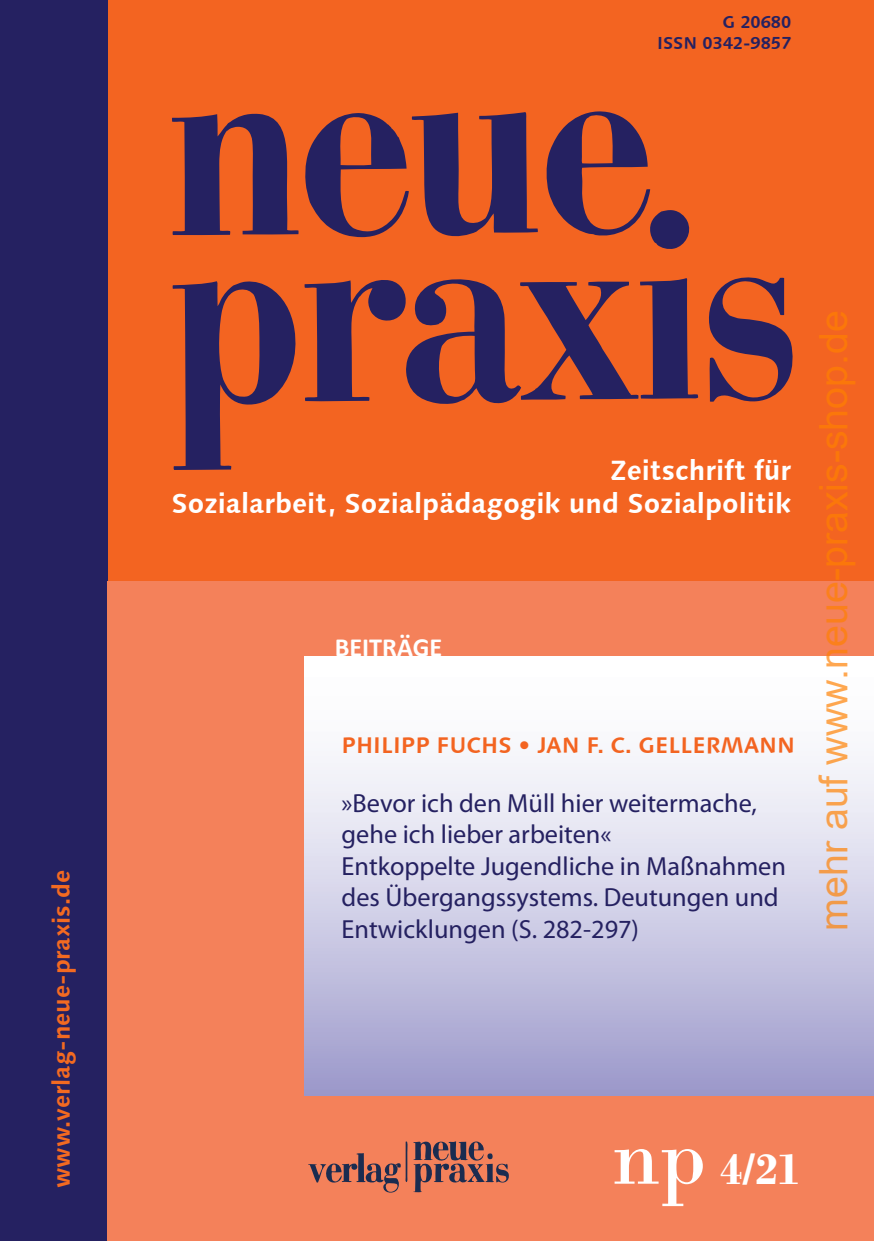
<style>
.page{position:relative;width:874px;height:1241px;background:#fff}
.page>*{position:absolute;margin:0;border:0;box-sizing:border-box;transform-origin:0 0}
.t1{font:700 45.5px "Bodoni";color:#fff}
.t2{font:39.2px "Arial";color:rgb(255 128 0/.69)}
.t3{font:700 28px/33.6px "Linotype Syntax";color:#fff;text-align:right}
.t4{font:26.25px/31.5px "Myriad Pro";color:#252161}
.t5{font:700 26.25px "Calibri";color:#fff}
.t6{font:700 24.5px "Linotype Syntax";color:#f36a21}
.t7{font:700 22.75px "Linotype Syntax";color:#f36421}
.t8{font:700 17.5px/21px "Linotype Syntax";color:#252161;text-align:right}
.s1{font-weight:400;font-size:87.5px}
</style>
<div class="page">
<div style="left:107px;top:0;width:766px;height:581px;background:#f36421"></div>
<div style="left:0;top:0;width:107px;height:1240px;background:#252161"></div>
<div style="left:107px;top:581px;width:766px;height:659px;background:#f4815a"></div>
<div style="left:304px;top:656px;width:569px;height:438px;background:linear-gradient(to bottom,#fff,#a3a0cf)"></div>
<svg style="left:308px;top:1141px;width:201px;height:52px"></svg>
<svg style="left:305px;top:112px;width:232px;height:126px"></svg>
<svg style="left:172px;top:113px;width:126px;height:122px"></svg>
<svg style="left:546px;top:111px;width:144px;height:138px"></svg>
<svg style="left:709px;top:277px;width:84px;height:125px"></svg>
<svg style="left:172px;top:281px;width:124px;height:189px"></svg>
<svg style="left:304px;top:278px;width:394px;height:126px"></svg>
<p class="t8" style="left:656px;top:12px;width:135px">G 20680<br>ISSN 0342-9857</p>
<p class="t6" style="left:46px;top:1187px;width:320px;rotate:-90deg">www.verlag-neue-praxis.de</p>
<p class="t3" style="left:171px;top:453px;width:621px">Zeitschrift für<br>Sozialarbeit, Sozialpädagogik und Sozialpolitik</p>
<p class="t5" style="left:334px;top:628px;width:109px">BEITRÄGE</p>
<p class="t7" style="left:341px;top:730px;width:455px">PHILIPP FUCHS • JAN F. C. GELLERMANN</p>
<p class="t4" style="left:341px;top:786px;width:445px">»Bevor ich den Müll hier weitermache, gehe ich lieber arbeiten«<br>Entkoppelte Jugendliche in Maßnahmen des Übergangssystems. Deutungen und Entwicklungen (S. 282-297)</p>
<h2 class="t2" style="left:806px;top:930px;width:621px;rotate:-90deg">mehr auf www.neue-praxis-shop.de</h2>
<h1 class="t1" style="left:611px;top:1141px;width:189px"><span class="s1">np</span> 4/21</h1>
</div>
